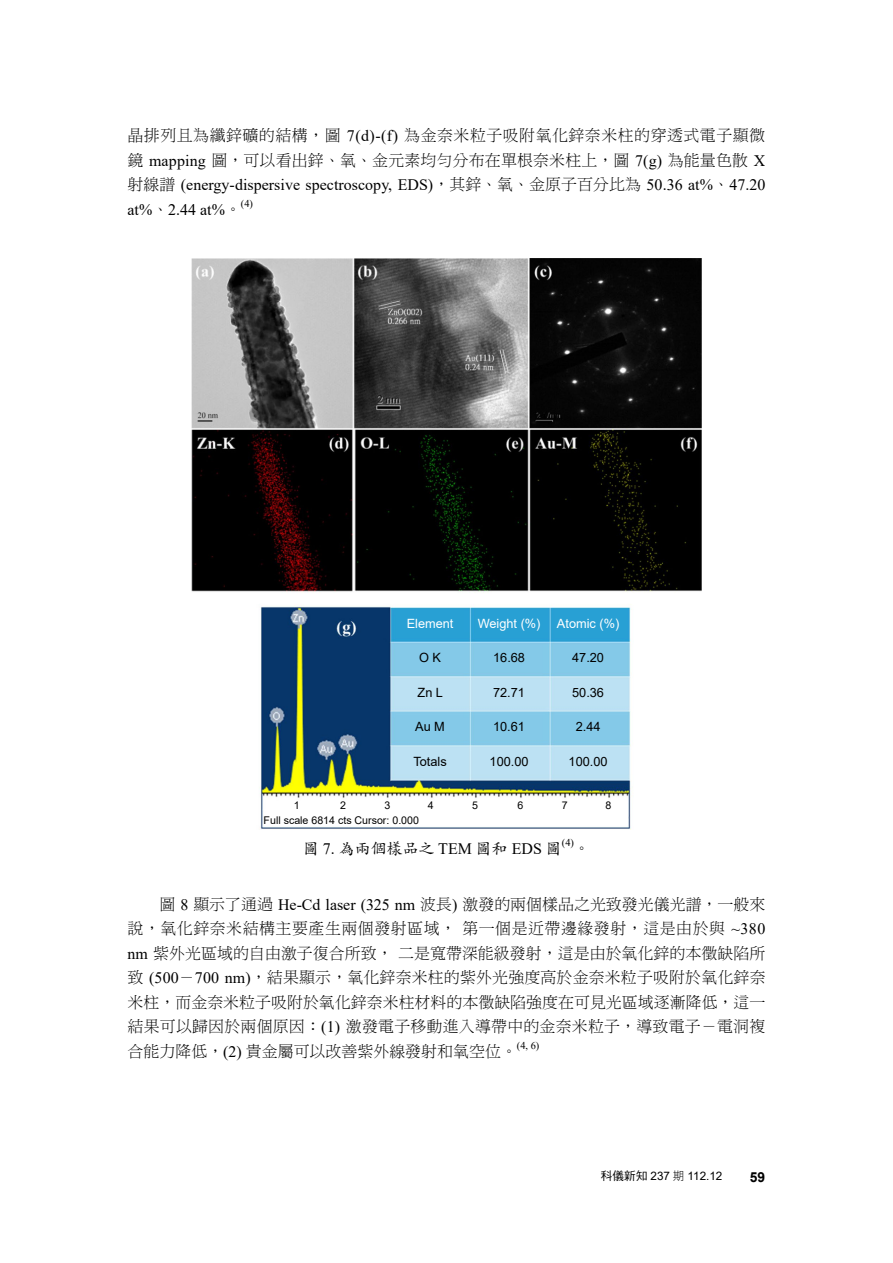
<style>
.page{position:relative;width:893px;height:1263px;background:#fff}
.page>*{position:absolute;margin:0;border:0;box-sizing:border-box;transform-origin:0 0}
.t1{font:15.9px/24.5px "DF Ming Std W3";letter-spacing:.01em;color:#000;text-align:justify}
.t2{font:15.9px/24.5px "DF Ming Std W3";letter-spacing:.03em;color:#000}
.t3{font:15.9px/24.5px "Times New Roman";letter-spacing:.005em;color:#000}
.t4{font:15.9px "DF Kai Shu Std W5";color:#000}
.t5{font:700 13.8px "Arial";color:#000}
.t6{font:12.75px "Arial";color:#000}
.t7{font:12.75px "Arial";color:#fff}
.t8{font:11.7px "Arial";color:#000}
.t9{font:10.65px "Arial";color:#000}
.t10{font:10.35px "Times New Roman";color:#000}
.s1{font-family:"Times New Roman"}
.s2{font-family:"DF Ming Std W3"}
.s3{font-family:"DF Hei Std W5"}
.s4{font-family:"DF Hei Std W3"}
</style>
<div class="page">
<img style="left:191px;top:258px;width:511px;height:571px">
<p class="t2" style="left:128px;top:123px;width:639px">晶排列且為纖鋅礦的結構，圖 <span class="s1">7(d)-(f)</span> 為金奈米粒子吸附氧化鋅奈米柱的穿透式電子顯微鏡 <span class="s1">mapping</span> 圖，可以看出鋅、氧、金元素均勻分布在單根奈米柱上，圖 <span class="s1">7(g)</span> 為能量色散 <span class="s1">X</span></p>
<p class="t3" style="left:128px;top:172px;width:639px"><span class="s2">射線譜</span> (energy-dispersive spectroscopy, EDS)<span class="s2">，其鋅、氧、金原子百分比為</span> 50.36 at%<span class="s2">、</span>47.20 at%<span class="s2">、</span>2.44 at%<span class="s2">。</span></p>
<p class="t10" style="left:241px;top:196px;width:14px">(4)</p>
<p class="t7" style="left:407px;top:615px;width:48px">Element</p>
<p class="t7" style="left:478px;top:615px;width:64px">Weight (%)</p>
<p class="t7" style="left:557px;top:615px;width:64px">Atomic (%)</p>
<p class="t6" style="left:419px;top:649px;width:23px">O K</p>
<p class="t6" style="left:493px;top:649px;width:33px">16.68</p>
<p class="t6" style="left:572px;top:649px;width:33px">47.20</p>
<p class="t6" style="left:418px;top:683px;width:27px">Zn L</p>
<p class="t6" style="left:493px;top:683px;width:33px">72.71</p>
<p class="t6" style="left:572px;top:683px;width:33px">50.36</p>
<p class="t6" style="left:415px;top:718px;width:31px">Au M</p>
<p class="t6" style="left:493px;top:718px;width:33px">10.61</p>
<p class="t6" style="left:576px;top:718px;width:26px">2.44</p>
<p class="t6" style="left:413px;top:752px;width:35px">Totals</p>
<p class="t6" style="left:490px;top:752px;width:41px">100.00</p>
<p class="t6" style="left:569px;top:752px;width:41px">100.00</p>
<p class="t9" style="left:294px;top:798px;width:7px">1</p>
<p class="t9" style="left:340px;top:798px;width:7px">2</p>
<p class="t9" style="left:384px;top:798px;width:7px">3</p>
<p class="t9" style="left:428px;top:798px;width:7px">4</p>
<p class="t9" style="left:472px;top:798px;width:7px">5</p>
<p class="t9" style="left:518px;top:798px;width:7px">6</p>
<p class="t9" style="left:562px;top:798px;width:7px">7</p>
<p class="t9" style="left:605px;top:798px;width:7px">8</p>
<p class="t9" style="left:264px;top:813px;width:157px">Full scale 6814 cts Cursor: 0.000</p>
<p class="t4" style="left:303px;top:839px;width:260px">圖 <span class="s1">7.</span> 為兩個樣品之 <span class="s1">TEM</span> 圖和 <span class="s1">EDS</span> 圖</p>
<p class="t10" style="left:562px;top:835px;width:14px">(4)</p>
<p class="t4" style="left:574px;top:839px;width:17px">。</p>
<p class="t1" style="left:128px;top:892px;width:640px;text-indent:32px">圖 <span class="s1">8</span> 顯示了通過 <span class="s1">He-Cd laser (325 nm</span> 波長<span class="s1">)</span> 激發的兩個樣品之光致發光儀光譜，一般來說，氧化鋅奈米結構主要產生兩個發射區域，第一個是近帶邊緣發射，這是由於與 <span class="s1">~380 nm</span> 紫外光區域的自由激子復合所致，二是寬帶深能級發射，這是由於氧化鋅的本徵缺陷所致 <span class="s1">(500</span>－<span class="s1">700 nm)</span>，結果顯示，氧化鋅奈米柱的紫外光強度高於金奈米粒子吸附於氧化鋅奈米柱，而金奈米粒子吸附於氧化鋅奈米柱材料的本徵缺陷強度在可見光區域逐漸降低，這一結果可以歸因於兩個原因：<span class="s1">(1)</span> 激發電子移動進入導帶中的金奈米粒子，導致電子－電洞複合能力降低，<span class="s1">(2)</span> 貴金屬可以改善紫外線發射和氧空位。</p>
<p class="t10" style="left:517px;top:1038px;width:24px">(4, 6)</p>
<p class="t8" style="left:601px;top:1168px;width:123px"><span class="s3">科儀新知</span> 237 <span class="s4">期</span> 112.12</p>
<p class="t5" style="left:750px;top:1167px;width:17px">59</p>
</div>
